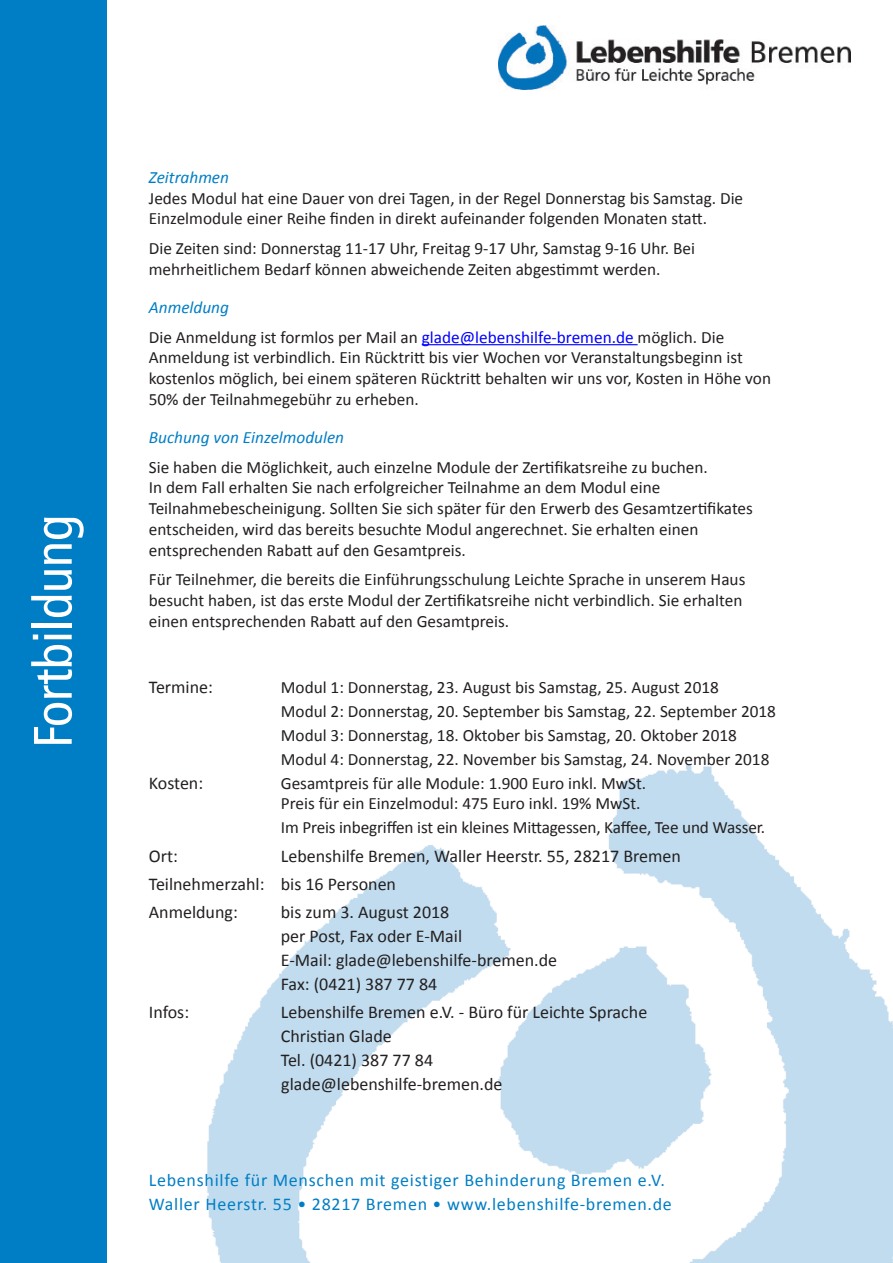
<style>
.page{position:relative;width:893px;height:1263px;background:#fff}
.page>*{position:absolute;margin:0;border:0;box-sizing:border-box;transform-origin:0 0}
.t1{font:condensed 54px "Frutiger LT";color:#fff}
.t2{font:18px/24px "Calibri";color:#231f20}
.t3{font:18px "Calibri";letter-spacing:.04em;color:#007ec5}
.Default{font:17.25px/20.7px "Calibri";color:#231f20}
.Default-2{font:italic 17.25px "Calibri";color:#007ec5}
.s1{color:#00f}
</style>
<div class="page">
<img style="left:207px;top:764px;width:686px;height:499px">
<hr style="left:422px;top:344px;width:216px;height:1px;background:#00f">
<div style="left:0;top:0;width:106px;height:1263px;background:#007ec5"></div>
<img style="left:499px;top:26px;width:351px;height:63px">
<p class="t1" style="left:22px;top:748px;width:234px;rotate:-90deg">Fortbildung</p>
<p class="Default-2" style="left:149px;top:166px;width:82px">Zeitrahmen</p>
<p class="Default" style="left:149px;top:188px;width:596px">Jedes Modul hat eine Dauer von drei Tagen, in der Regel Donnerstag bis Samstag. Die<br>Einzelmodule einer Reihe finden in direkt aufeinander folgenden Monaten statt.</p>
<p class="Default" style="left:149px;top:238px;width:548px">Die Zeiten sind: Donnerstag 11‐17 Uhr, Freitag 9‐17 Uhr, Samstag 9‐16 Uhr. Bei mehrheitlichem Bedarf können abweichende Zeiten abgestimmt werden.</p>
<p class="Default-2" style="left:149px;top:296px;width:82px">Anmeldung</p>
<p class="Default" style="left:149px;top:327px;width:624px">Die Anmeldung ist formlos per Mail an <span class="s1">glade@lebenshilfe‐bremen.de</span> möglich. Die Anmeldung ist verbindlich. Ein Rücktritt bis vier Wochen vor Veranstaltungsbeginn ist kostenlos möglich, bei einem späteren Rücktritt behalten wir uns vor, Kosten in Höhe von 50% der Teilnahmegebühr zu erheben.</p>
<p class="Default-2" style="left:149px;top:426px;width:197px">Buchung von Einzelmodulen</p>
<p class="Default" style="left:149px;top:457px;width:606px">Sie haben die Möglichkeit, auch einzelne Module der Zertifikatsreihe zu buchen.<br>In dem Fall erhalten Sie nach erfolgreicher Teilnahme an dem Modul eine Teilnahmebescheinigung. Sollten Sie sich später für den Erwerb des Gesamtzertifikates entscheiden, wird das bereits besuchte Modul angerechnet. Sie erhalten einen entsprechenden Rabatt auf den Gesamtpreis.</p>
<p class="Default" style="left:149px;top:569px;width:598px">Für Teilnehmer, die bereits die Einführungsschulung Leichte Sprache in unserem Haus besucht haben, ist das erste Modul der Zertifikatsreihe nicht verbindlich. Sie erhalten einen entsprechenden Rabatt auf den Gesamtpreis.</p>
<p class="t2" style="left:149px;top:675px;width:66px">Termine:</p>
<p class="Default" style="left:281px;top:677px;width:440px">Modul 1: Donnerstag, 23. August bis Samstag, 25. August 2018</p>
<p class="Default" style="left:281px;top:701px;width:497px">Modul 2: Donnerstag, 20. September bis Samstag, 22. September 2018</p>
<p class="Default" style="left:281px;top:725px;width:458px">Modul 3: Donnerstag, 18. Oktober bis Samstag, 20. Oktober 2018</p>
<p class="Default" style="left:281px;top:749px;width:490px">Modul 4: Donnerstag, 22. November bis Samstag, 24. November 2018</p>
<p class="t2" style="left:149px;top:771px;width:56px">Kosten:</p>
<p class="Default" style="left:281px;top:773px;width:367px">Gesamtpreis für alle Module: 1.900 Euro inkl. MwSt.</p>
<p class="Default" style="left:281px;top:792px;width:486px;line-height:24px">Preis für ein Einzelmodul: 475 Euro inkl. 19% MwSt.<br>Im Preis inbegriffen ist ein kleines Mittagessen, Kaffee, Tee und Wasser.</p>
<p class="t2" style="left:149px;top:844px;width:31px">Ort:</p>
<p class="t2" style="left:281px;top:844px;width:402px">Lebenshilfe Bremen, Waller Heerstr. 55, 28217 Bremen</p>
<p class="t2" style="left:149px;top:872px;width:249px">Teilnehmerzahl: bis 16 Personen</p>
<p class="t2" style="left:149px;top:900px;width:90px">Anmeldung:</p>
<p class="t2" style="left:281px;top:900px;width:170px">bis zum 3. August 2018</p>
<p class="t2" style="left:281px;top:924px;width:183px">per Post, Fax oder E-Mail</p>
<p class="t2" style="left:281px;top:948px;width:278px">E-Mail: glade@lebenshilfe-bremen.de<br>Fax: (0421) 387 77 84</p>
<p class="t2" style="left:149px;top:1000px;width:42px">Infos:</p>
<p class="t2" style="left:281px;top:1000px;width:368px">Lebenshilfe Bremen e.V. - Büro für Leichte Sprache</p>
<p class="t2" style="left:281px;top:1024px;width:112px">Christian Glade</p>
<p class="t2" style="left:281px;top:1048px;width:154px">Tel. (0421) 387 77 84</p>
<p class="t2" style="left:281px;top:1072px;width:223px">glade@lebenshilfe-bremen.de</p>
<p class="t3" style="left:149px;top:1168px;width:518px">Lebenshilfe für Menschen mit geistiger Behinderung Bremen e.V.</p>
<p class="t3" style="left:149px;top:1192px;width:525px">Waller Heerstr. 55 • 28217 Bremen • www.lebenshilfe-bremen.de</p>
</div>
